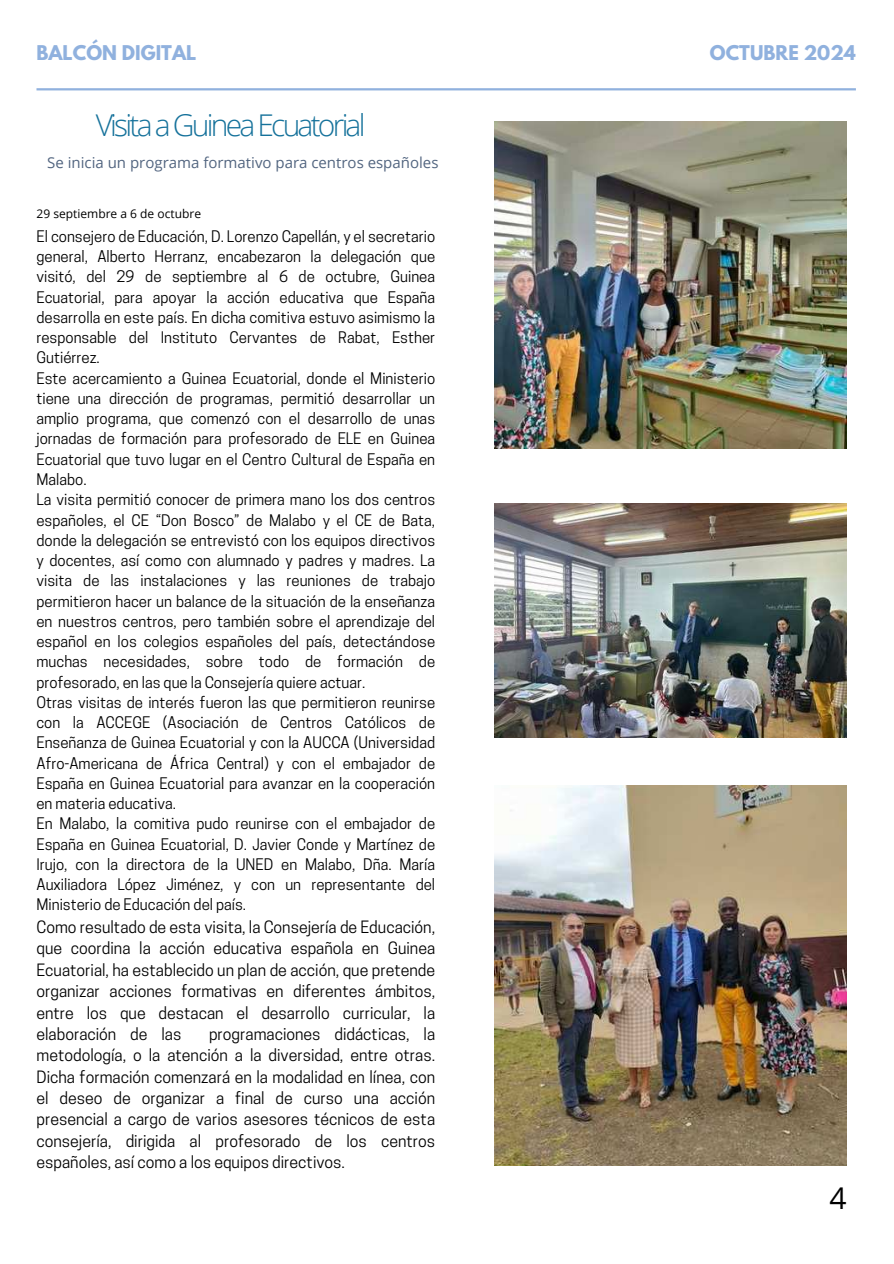
<style>
.page{position:relative;width:894px;height:1264px;background:#fff}
.page>*{position:absolute;margin:0;border:0;box-sizing:border-box;transform-origin:0 0}
.t1{font:300 30px "Open Sans";letter-spacing:-.095em;color:#16729b}
.t2{font:30px "Open Sans";color:#000}
.t3{font:700 18px "League Spartan";color:#90b1de}
.t4{font:15.9px/21.3px "Cooper Hewitt";color:#000;text-align:justify}
.t5{font:15px/20.2px "Cooper Hewitt";color:#000}
.t6{font:15px "Open Sans";color:#526580}
.t7{font:12px "Open Sans";color:#000}
</style>
<div class="page">
<hr style="left:36px;top:88px;width:819px;height:2px;background:#90b1de">
<img style="left:494px;top:121px;width:352px;height:327px">
<img style="left:494px;top:504px;width:352px;height:234px">
<img style="left:494px;top:785px;width:352px;height:380px">
<p class="t3" style="left:36px;top:39px;width:161px">BALCÓN DIGITAL</p>
<p class="t3" style="left:709px;top:39px;width:147px">OCTUBRE 2024</p>
<h1 class="t1" style="left:96px;top:105px;width:271px">Visita a Guinea Ecuatorial</h1>
<p class="t6" style="left:47px;top:152px;width:392px">Se inicia un programa formativo para centros españoles</p>
<p class="t7" style="left:36px;top:205px;width:166px">29 septiembre a 6 de octubre</p>
<p class="t5" style="left:36px;top:226px;width:400px">El consejero de Educación, D. Lorenzo Capellán, y el secretario general, Alberto Herranz, encabezaron la delegación que visitó, del 29 de septiembre al 6 de octubre, Guinea Ecuatorial, para apoyar la acción educativa que España desarrolla en este país. En dicha comitiva estuvo asimismo la responsable del Instituto Cervantes de Rabat, Esther Gutiérrez.<br>Este acercamiento a Guinea Ecuatorial, donde el Ministerio tiene una dirección de programas, permitió desarrollar un amplio programa, que comenzó con el desarrollo de unas jornadas de formación para profesorado de ELE en Guinea Ecuatorial que tuvo lugar en el Centro Cultural de España en Malabo.<br>La visita permitió conocer de primera mano los dos centros españoles, el CE &lt;Don Bosco= de Malabo y el CE de Bata, donde la delegación se entrevistó con los equipos directivos y docentes, así como con alumnado y padres y madres. La visita de las instalaciones y las reuniones de trabajo permitieron hacer un balance de la situación de la enseñanza en nuestros centros, pero también sobre el aprendizaje del español en los colegios españoles del país, detectándose muchas necesidades, sobre todo de formación de profesorado, en las que la Consejería quiere actuar.<br>Otras visitas de interés fueron las que permitieron reunirse con la ACCEGE (Asociación de Centros Católicos de Enseñanza de Guinea Ecuatorial y con la AUCCA (Universidad Afro-Americana de África Central) y con el embajador de España en Guinea Ecuatorial para avanzar en la cooperación en materia educativa.<br>En Malabo, la comitiva pudo reunirse con el embajador de España en Guinea Ecuatorial, D. Javier Conde y Martínez de Irujo, con la directora de la UNED en Malabo, Dña. María Auxiliadora López Jiménez, y con un representante del Ministerio de Educación del país.</p>
<p class="t4" style="left:36px;top:916px;width:400px">Como resultado de esta visita, la Consejería de Educación, que coordina la acción educativa española en Guinea Ecuatorial, ha establecido un plan de acción, que pretende organizar acciones formativas en diferentes ámbitos, entre los que destacan el desarrollo curricular, la elaboración de las</p>
<p class="t4" style="left:36px;top:1023px;width:400px;text-indent:172px">programaciones didácticas, la metodología, o la atención a la diversidad, entre otras.<br>Dicha formación comenzará en la modalidad en línea, con el deseo de organizar a final de curso una acción presencial a cargo de varios asesores técnicos de esta consejería, dirigida al profesorado de los centros españoles, así como a los equipos directivos.</p>
<h1 class="t2" style="left:829px;top:1177px;width:19px">4</h1>
</div>
